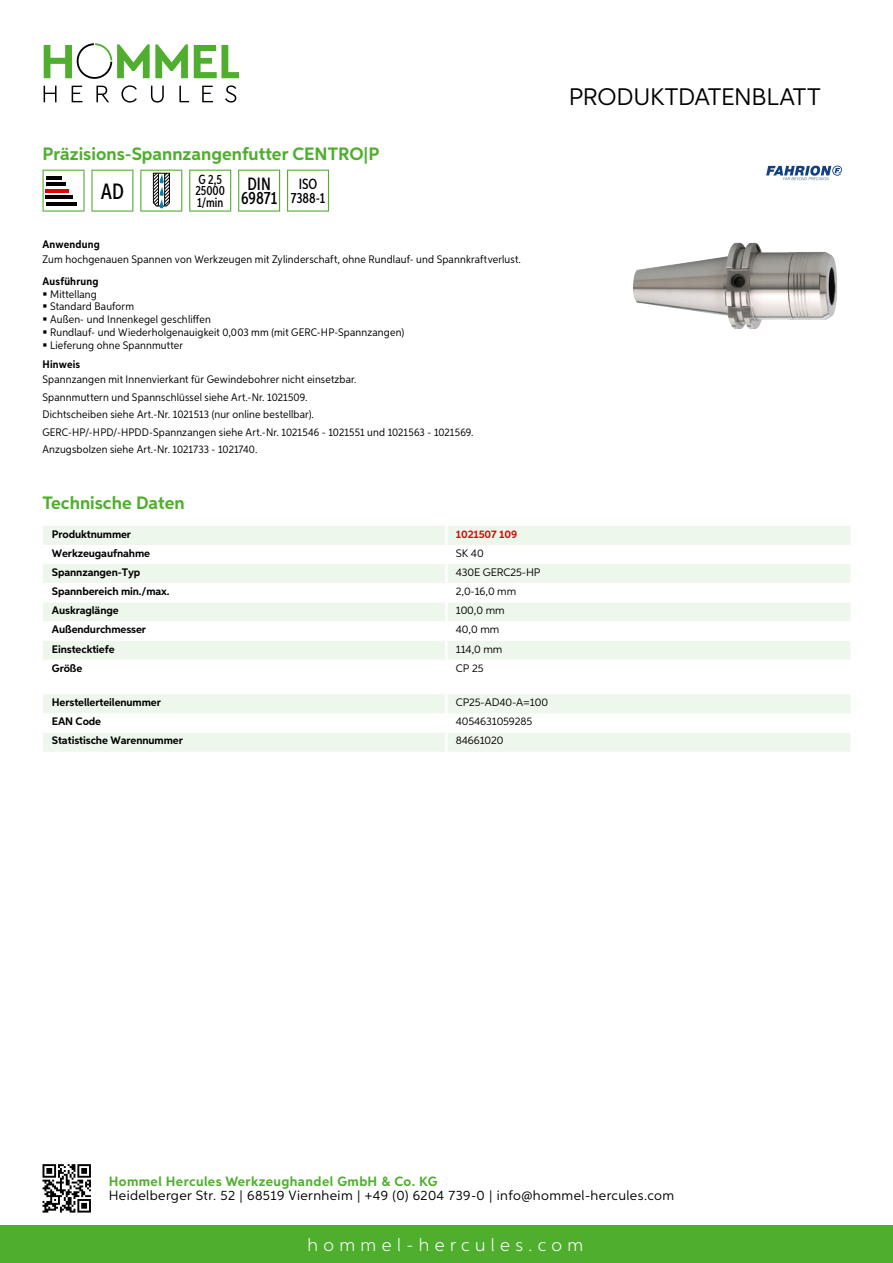
<style>
.page{position:relative;width:893px;height:1263px;background:#fff}
.page>*{position:absolute;margin:0;border:0;box-sizing:border-box;transform-origin:0 0}
.t1{font:24px "Aspira";letter-spacing:-.01em;color:#000}
.t2{font:500 22.2px "Aspira XX Nar";color:#000}
.t3{font:700 18px "Aspira";color:#50ae2f}
.t4{font:300 18px "Aspira";letter-spacing:.3em;color:#fff}
.t5{font:500 17.85px/14.9px "Aspira XX Nar";color:#000;text-align:center}
.t6{font:500 14.85px/13.4px "Aspira XX Nar";color:#000;text-align:center}
.t7{font:13.5px "Aspira";letter-spacing:.03em;color:#000}
.t8{font:700 13.5px "Aspira";letter-spacing:.03em;color:#50ae2f}
.t9{font:500 13.35px/11.9px "Aspira XX Nar";color:#000}
.t10{font:10.95px/12.8px "Aspira Nar";letter-spacing:.015em;color:#000}
.t11{font:700 10.95px "Aspira";letter-spacing:-.01em;color:#000}
.t12{font:10.95px "Aspira";letter-spacing:-.01em;color:#000}
.t13{font:700 10.95px "Aspira Nar";letter-spacing:.02em;color:#000}
.t14{font:700 10.95px "Aspira";letter-spacing:-.01em;color:#cd1013}
</style>
<div class="page">
<div style="left:0;top:1226px;width:893px;height:37px;background:#50ae2f"></div>
<svg style="left:43px;top:1164px;width:48px;height:48px"></svg>
<svg style="left:194px;top:45px;width:45px;height:33px"></svg>
<svg style="left:44px;top:43px;width:144px;height:36px"></svg>
<svg style="left:44px;top:86px;width:13px;height:16px"></svg>
<svg style="left:72px;top:86px;width:10px;height:16px"></svg>
<svg style="left:96px;top:86px;width:13px;height:16px"></svg>
<svg style="left:121px;top:85px;width:16px;height:18px"></svg>
<svg style="left:151px;top:86px;width:13px;height:17px"></svg>
<svg style="left:179px;top:86px;width:10px;height:16px"></svg>
<svg style="left:202px;top:86px;width:11px;height:16px"></svg>
<svg style="left:225px;top:85px;width:11px;height:18px"></svg>
<div style="left:43px;top:526px;width:807px;height:19px;background:#eef7eb"></div>
<svg style="left:43px;top:564px;width:807px;height:96px;fill:#eef7eb"></svg>
<hr style="left:445px;top:526px;width:3px;height:19px;background:#fff">
<hr style="left:445px;top:564px;width:3px;height:19px;background:#fff">
<hr style="left:445px;top:583px;width:3px;height:19px;background:#fff">
<hr style="left:445px;top:602px;width:3px;height:19px;background:#fff">
<hr style="left:445px;top:621px;width:3px;height:20px;background:#fff">
<hr style="left:445px;top:641px;width:3px;height:19px;background:#fff">
<svg style="left:43px;top:694px;width:807px;height:58px"></svg>
<hr style="left:445px;top:732px;width:3px;height:20px;background:#fff">
<svg style="left:43px;top:170px;width:42px;height:42px"></svg>
<hr style="left:46px;top:176px;width:16px;height:3px;background:#000">
<hr style="left:46px;top:183px;width:19px;height:3px;background:#000">
<hr style="left:46px;top:189px;width:23px;height:3px;background:#e3000b">
<hr style="left:46px;top:196px;width:27px;height:3px;background:#000">
<hr style="left:46px;top:203px;width:30px;height:3px;background:#000">
<svg style="left:91px;top:170px;width:42px;height:42px"></svg>
<svg style="left:140px;top:170px;width:42px;height:42px"></svg>
<svg style="left:189px;top:170px;width:42px;height:42px"></svg>
<svg style="left:238px;top:170px;width:42px;height:42px"></svg>
<svg style="left:287px;top:170px;width:42px;height:42px"></svg>
<img style="left:633px;top:243px;width:204px;height:86px">
<svg style="left:766px;top:166px;width:76px;height:14px"></svg>
<h3 class="t3" style="left:43px;top:142px;width:338px">Präzisions-Spannzangenfutter CENTRO|P</h3>
<h2 class="t2" style="left:101px;top:178px;width:25px">AD</h2>
<p class="t9" style="left:195px;top:173px;width:31px">G 2,5<br>25000<br>1/min</p>
<h3 class="t5" style="left:241px;top:176px;width:38px">DIN<br>69871</h3>
<h3 class="t6" style="left:291px;top:177px;width:36px">ISO<br>7388-1</h3>
<p class="t13" style="left:43px;top:237px;width:59px">Anwendung</p>
<p class="t10" style="left:43px;top:252px;width:480px">Zum hochgenauen Spannen von Werkzeugen mit Zylinderschaft, ohne Rundlauf- und Spannkraftverlust.</p>
<p class="t13" style="left:43px;top:274px;width:58px">Ausführung</p>
<p class="t10" style="left:50px;top:287px;width:355px">Mittellang<br>Standard Bauform<br>Außen- und Innenkegel geschliffen<br>Rundlauf- und Wiederholgenauigkeit 0,003 mm (mit GERC-HP-Spannzangen)<br>Lieferung ohne Spannmutter</p>
<p class="t13" style="left:43px;top:357px;width:39px">Hinweis</p>
<p class="t10" style="left:43px;top:370px;width:432px;line-height:17.5px">Spannzangen mit Innenvierkant für Gewindebohrer nicht einsetzbar.<br>Spannmuttern und Spannschlüssel siehe Art.-Nr. 1021509.<br>Dichtscheiben siehe Art.-Nr. 1021513 (nur online bestellbar).<br>GERC-HP/-HPD/-HPDD-Spannzangen siehe Art.-Nr. 1021546 - 1021551 und 1021563 - 1021569.<br>Anzugsbolzen siehe Art.-Nr. 1021733 - 1021740.</p>
<h3 class="t3" style="left:43px;top:492px;width:144px">Technische Daten</h3>
<p class="t11" style="left:52px;top:527px;width:81px">Produktnummer</p>
<p class="t14" style="left:456px;top:527px;width:63px">1021507 109</p>
<p class="t11" style="left:52px;top:546px;width:100px">Werkzeugaufnahme</p>
<p class="t12" style="left:456px;top:546px;width:29px">SK 40</p>
<p class="t11" style="left:52px;top:565px;width:90px">Spannzangen-Typ</p>
<p class="t12" style="left:456px;top:565px;width:86px">430E GERC25-HP</p>
<p class="t11" style="left:52px;top:585px;width:119px">Spannbereich min./max.</p>
<p class="t12" style="left:456px;top:585px;width:62px">2,0-16,0 mm</p>
<p class="t11" style="left:52px;top:604px;width:68px">Auskraglänge</p>
<p class="t12" style="left:456px;top:604px;width:50px">100,0 mm</p>
<p class="t11" style="left:52px;top:623px;width:96px">Außendurchmesser</p>
<p class="t12" style="left:456px;top:623px;width:45px">40,0 mm</p>
<p class="t11" style="left:52px;top:642px;width:64px">Einstecktiefe</p>
<p class="t12" style="left:456px;top:642px;width:48px">114,0 mm</p>
<p class="t11" style="left:52px;top:661px;width:32px">Größe</p>
<p class="t12" style="left:456px;top:661px;width:29px">CP 25</p>
<p class="t11" style="left:52px;top:696px;width:111px">Herstellerteilenummer</p>
<p class="t12" style="left:456px;top:696px;width:94px">CP25-AD40-A=100</p>
<p class="t11" style="left:52px;top:715px;width:51px">EAN Code</p>
<p class="t12" style="left:456px;top:715px;width:78px">4054631059285</p>
<p class="t11" style="left:52px;top:734px;width:132px">Statistische Warennummer</p>
<p class="t12" style="left:456px;top:734px;width:49px">84661020</p>
<h1 class="t1" style="left:569px;top:82px;width:253px">Produktdatenblatt</h1>
<p class="t8" style="left:109px;top:1172px;width:330px">Hommel Hercules Werkzeughandel GmbH &amp; Co. KG</p>
<p class="t7" style="left:109px;top:1187px;width:567px">Heidelberger Str. 52 | 68519 Viernheim | +49 (0) 6204 739-0 | info@hommel-hercules.com</p>
<h3 class="t4" style="left:307px;top:1234px;width:277px">hommel-hercules.com</h3>
</div>
